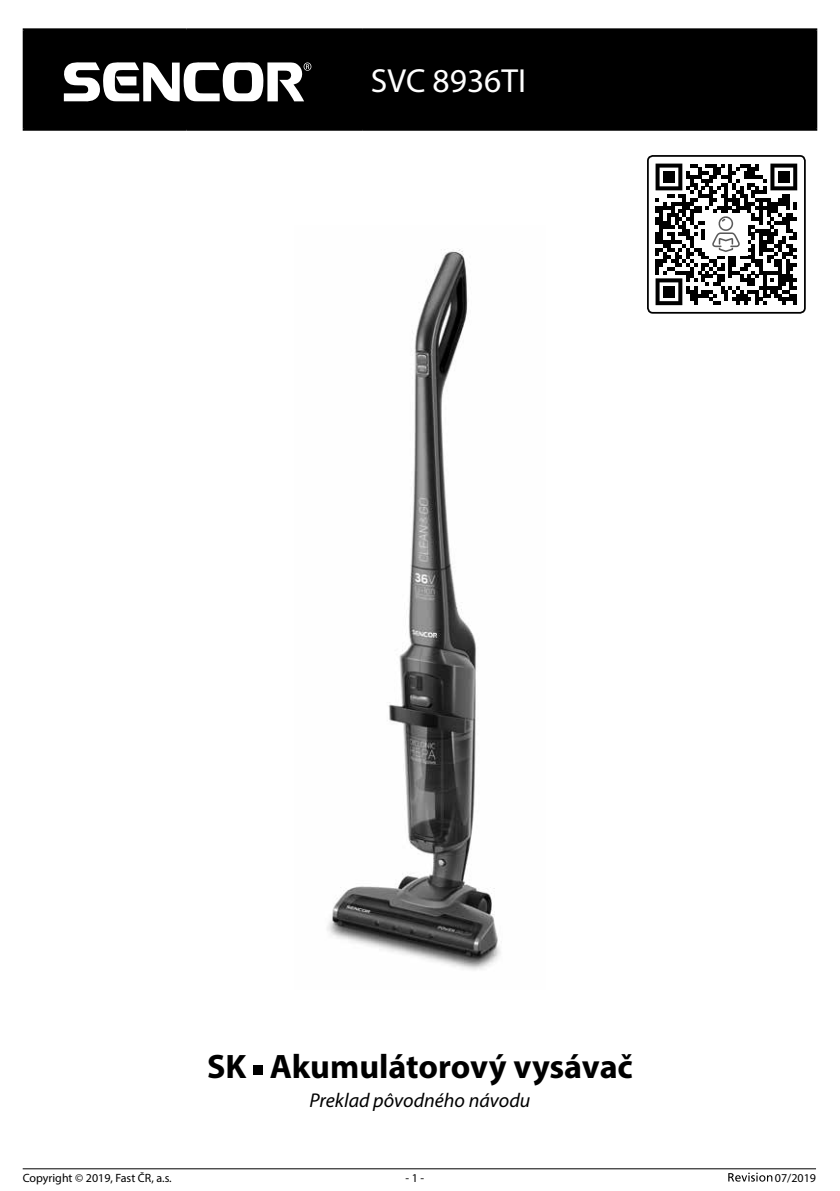
<style>
.page{position:relative;width:840px;height:1191px;background:#fff}
.page>*{position:absolute;margin:0;border:0;box-sizing:border-box;transform-origin:0 0}
.t1{font:700 34px "Myriad Pro";color:#000}
.t2{font:33.4px "Myriad Pro";color:#fff}
.t3{font:italic 20px "Myriad Pro";color:#000}
.t4{font:12px "Myriad Pro";color:#000}
</style>
<div class="page">
<svg style="left:728px;top:1172px;width:44px;height:9px"></svg>
<hr style="left:23px;top:1168px;width:792px;height:1px;background:#000">
<img style="left:327px;top:249px;width:174px;height:721px">
<div style="left:253px;top:1064px;width:9px;height:10px;background:#000"></div>
<div style="left:25px;top:30px;width:789px;height:99px;background:#000"></div>
<hr style="left:23px;top:28px;width:163px;height:2px;background:#000">
<hr style="left:23px;top:30px;width:2px;height:99px;background:#000">
<hr style="left:186px;top:28px;width:176px;height:2px;background:#000">
<hr style="left:185px;top:30px;width:2px;height:99px;background:#000">
<hr style="left:362px;top:28px;width:454px;height:2px;background:#000">
<hr style="left:361px;top:30px;width:2px;height:99px;background:#000">
<hr style="left:814px;top:30px;width:2px;height:99px;background:#000">
<hr style="left:23px;top:129px;width:163px;height:2px;background:#000">
<hr style="left:186px;top:129px;width:176px;height:2px;background:#000">
<hr style="left:362px;top:129px;width:454px;height:2px;background:#000">
<svg style="left:63px;top:62px;width:248px;height:40px"></svg>
<div style="left:646px;top:155px;width:159px;height:159px;border:2px solid #000;border-radius:5px"></div>
<svg style="left:647px;top:156px;width:157px;height:157px"></svg>
<h2 class="t2" style="left:370px;top:60px;width:157px">SVC 8936TI</h2>
<h1 class="t1" style="left:207px;top:1044px;width:427px">SK Akumulátorový vysávač</h1>
<h3 class="t3" style="left:309px;top:1087px;width:222px">Preklad pôvodného návodu</h3>
<p class="t4" style="left:23px;top:1170px;width:150px">Copyright © 2019, Fast ČR, a.s.</p>
<p class="t4" style="left:405px;top:1170px;width:20px">- 1 -</p>
<p class="t4" style="left:774px;top:1170px;width:43px">07/2019</p>
</div>
